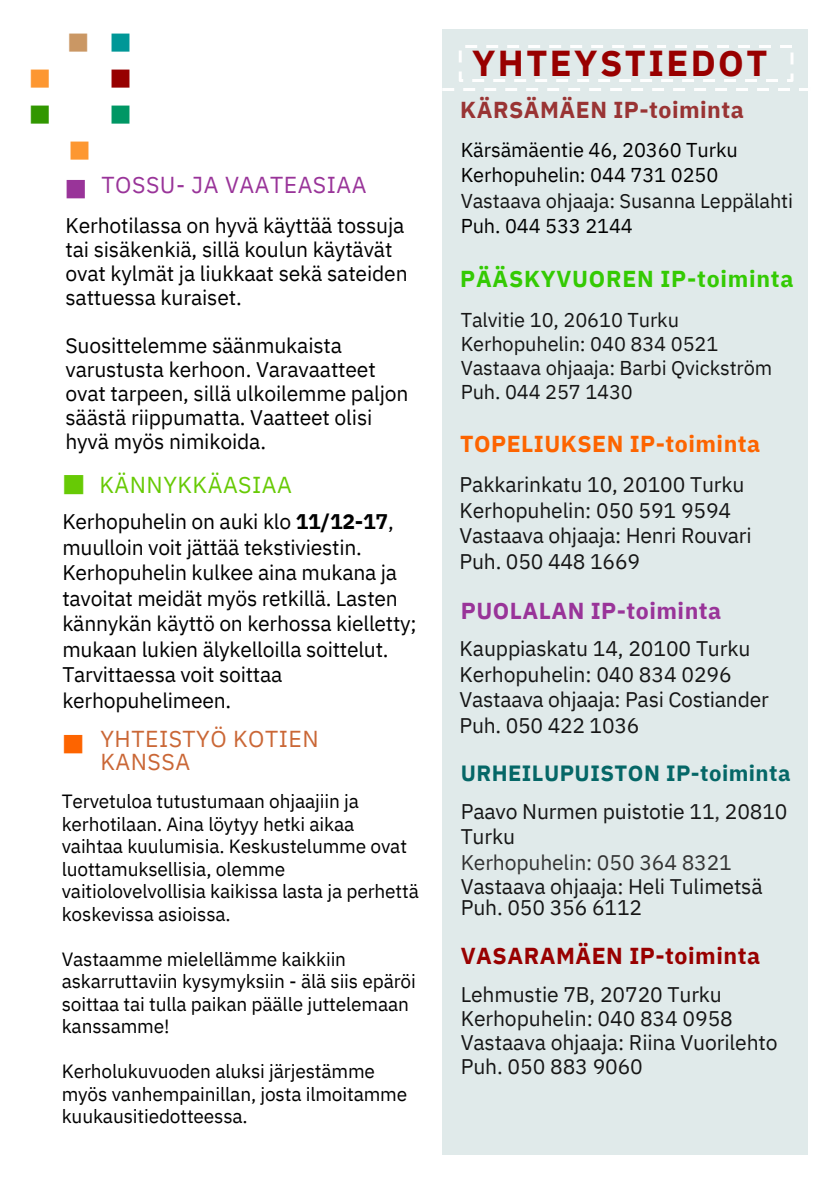
<style>
.page{position:relative;width:839px;height:1191px;background:#fff}
.page>*{position:absolute;margin:0;border:0;box-sizing:border-box;transform-origin:0 0}
.t1{font:49px "Montserrat";color:#67ca05}
.t2{font:47px "Montserrat";color:#fd6400}
.t3{font:47px "Montserrat";color:#993499}
.t4{font:46px "Montserrat";color:#fd9731}
.t5{font:46px "Montserrat";color:#009797}
.t6{font:46px "Montserrat";color:#319700}
.t7{font:46px "Montserrat";color:#009764}
.t8{font:46px "Montserrat";color:#970000}
.t9{font:700 36px "IBM Plex Sans";letter-spacing:.07em;color:#980000}
.t10{font:700 23px "IBM Plex Sans";letter-spacing:.03em;color:#34ca03}
.t11{font:700 23px "IBM Plex Sans";letter-spacing:.02em;color:#fd6400}
.t12{font:23px/22.4px "IBM Plex Sans";letter-spacing:.02em;color:#ca6736}
.t13{font:700 23px "IBM Plex Sans";letter-spacing:.02em;color:#980000}
.t14{font:700 23px "IBM Plex Sans";letter-spacing:.02em;color:#993434}
.t15{font:700 23px "IBM Plex Sans";letter-spacing:.02em;color:#993499}
.t16{font:23px "IBM Plex Sans";letter-spacing:.02em;color:#993499}
.t17{font:23px "IBM Plex Sans";letter-spacing:.02em;color:#67ca05}
.t18{font:700 22px "IBM Plex Sans";letter-spacing:.02em;color:#056767}
.t19{font:21.2px/24px "IBM Plex Sans";letter-spacing:-.01em;color:#000}
.t20{font:21.2px/25.6px "IBM Plex Sans";letter-spacing:-.005em;color:#151515}
.t21{font:20px "IBM Plex Sans";letter-spacing:-.005em;color:#151515}
.t22{font:20px "IBM Plex Sans";letter-spacing:-.005em;color:#000}
.t23{font:19.2px/22.4px "IBM Plex Sans";letter-spacing:-.01em;color:#000}
.s1{color:#ca9764}
.s2{font-weight:700}
.s3{color:#333}
</style>
<div class="page">
<div style="left:442px;top:29px;width:366px;height:1127px;background:#e0eaea"></div>
<svg style="left:442px;top:45px;width:366px;height:46px"></svg>
<p class="t5" style="left:134px;top:75px;width:71px;rotate:-180deg">■ <span class="s1">■</span></p>
<p class="t4" style="left:54px;top:111px;width:29px;rotate:-180deg">■</p>
<p class="t8" style="left:134px;top:111px;width:29px;rotate:-180deg">■</p>
<p class="t6" style="left:54px;top:147px;width:29px;rotate:-180deg">■</p>
<p class="t7" style="left:134px;top:147px;width:29px;rotate:-180deg">■</p>
<p class="t4" style="left:94px;top:183px;width:29px;rotate:-180deg">■</p>
<h2 class="t3" style="left:62px;top:156px;width:30px">■</h2>
<p class="t16" style="left:102px;top:169px;width:266px">TOSSU- JA VAATEASIAA</p>
<h1 class="t19" style="left:65px;top:213px;width:344px">Kerhotilassa on hyvä käyttää tossuja tai sisäkenkiä, sillä koulun käytävät ovat kylmät ja liukkaat sekä sateiden sattuessa kuraiset.</h1>
<h3 class="t19" style="left:65px;top:333px;width:344px">Suosittelemme säänmukaista varustusta kerhoon. Varavaatteet ovat tarpeen, sillä ulkoilemme paljon säästä riippumatta. Vaatteet olisi hyvä myös nimikoida.</h3>
<h3 class="t1" style="left:59px;top:450px;width:31px">■</h3>
<h4 class="t17" style="left:99px;top:470px;width:194px">KÄNNYKKÄASIAA</h4>
<p class="t19" style="left:62px;top:508px;width:356px;line-height:25.6px">Kerhopuhelin on auki klo <span class="s2">11/12-17</span>, muulloin voit jättää tekstiviestin.<br>Kerhopuhelin kulkee aina mukana ja tavoitat meidät myös retkillä. Lasten kännykän käyttö on kerhossa kielletty; mukaan lukien älykelloilla soittelut.<br>Tarvittaessa voit soittaa kerhopuhelimeen.</p>
<p class="t2" style="left:59px;top:711px;width:30px">■</p>
<h4 class="t12" style="left:100px;top:728px;width:220px">YHTEISTYÖ KOTIEN<br>KANSSA</h4>
<p class="t23" style="left:62px;top:790px;width:359px">Tervetuloa tutustumaan ohjaajiin ja kerhotilaan. Aina löytyy hetki aikaa vaihtaa kuulumisia. Keskustelumme ovat luottamuksellisia, olemme vaitiolovelvollisia kaikissa lasta ja perhettä koskevissa asioissa.</p>
<p class="t23" style="left:62px;top:947px;width:356px">Vastaamme mielellämme kaikkiin askarruttaviin kysymyksiin - älä siis epäröi soittaa tai tulla paikan päälle juttelemaan kanssamme!</p>
<p class="t23" style="left:62px;top:1060px;width:347px">Kerholukuvuoden aluksi järjestämme myös vanhempainillan, josta ilmoitamme kuukausitiedotteessa.</p>
<h3 class="t9" style="left:472px;top:39px;width:297px">YHTEYSTIEDOT</h3>
<p class="t14" style="left:460px;top:95px;width:285px">KÄRSÄMÄEN IP-toiminta</p>
<p class="t22" style="left:460px;top:136px;width:278px">Kärsämäentie 46, 20360 Turku</p>
<p class="t22" style="left:460px;top:162px;width:259px">Kerhopuhelin: 044 731 0250</p>
<p class="t21" style="left:460px;top:187px;width:334px">Vastaava ohjaaja: Susanna Leppälahti</p>
<p class="t22" style="left:460px;top:213px;width:174px">Puh. 044 533 2144</p>
<h4 class="t10" style="left:460px;top:263px;width:334px">PÄÄSKYVUOREN IP-toiminta</h4>
<h3 class="t21" style="left:460px;top:306px;width:220px">Talvitie 10, 20610 Turku</h3>
<h4 class="t21" style="left:460px;top:330px;width:259px">Kerhopuhelin: 040 834 0521</h4>
<h3 class="t21" style="left:460px;top:354px;width:313px">Vastaava ohjaaja: Barbi Qvickström</h3>
<h4 class="t21" style="left:460px;top:378px;width:174px">Puh. 044 257 1430</h4>
<h2 class="t11" style="left:460px;top:428px;width:301px">TOPELIUKSEN IP-toiminta</h2>
<h3 class="t20" style="left:459px;top:471px;width:293px">Pakkarinkatu 10, 20100 Turku<br>Kerhopuhelin: 050 591 9594<br>Vastaava ohjaaja: Henri Rouvari<br>Puh. 050 448 1669</h3>
<h2 class="t15" style="left:460px;top:595px;width:262px">PUOLALAN IP-toiminta</h2>
<p class="t20" style="left:459px;top:636px;width:311px">Kauppiaskatu 14, 20100 Turku<br>Kerhopuhelin: 040 834 0296<br>Vastaava ohjaaja: Pasi Costiander<br>Puh. 050 422 1036</p>
<p class="t18" style="left:460px;top:758px;width:331px">URHEILUPUISTON IP-toiminta</p>
<p class="t20" style="left:460px;top:798px;width:328px;line-height:25px">Paavo Nurmen puistotie 11<span class="s3">,</span> 20810<br>Turku<br><span class="s3">Kerhopuhelin: 050 364 8321<br></span>Vastaava ohjaaja: Heli Tulimetsä</p>
<p class="t20" style="left:460px;top:894px;width:183px">Puh. 050 356 6112</p>
<h4 class="t13" style="left:460px;top:941px;width:301px">VASARAMÄEN IP-toiminta</h4>
<p class="t20" style="left:460px;top:982px;width:318px;line-height:24px">Lehmustie 7B, 20720 Turku<br>Kerhopuhelin: 040 834 0958<br>Vastaava ohjaaja: Riina Vuorilehto<br>Puh. 050 883 9060</p>
</div>
